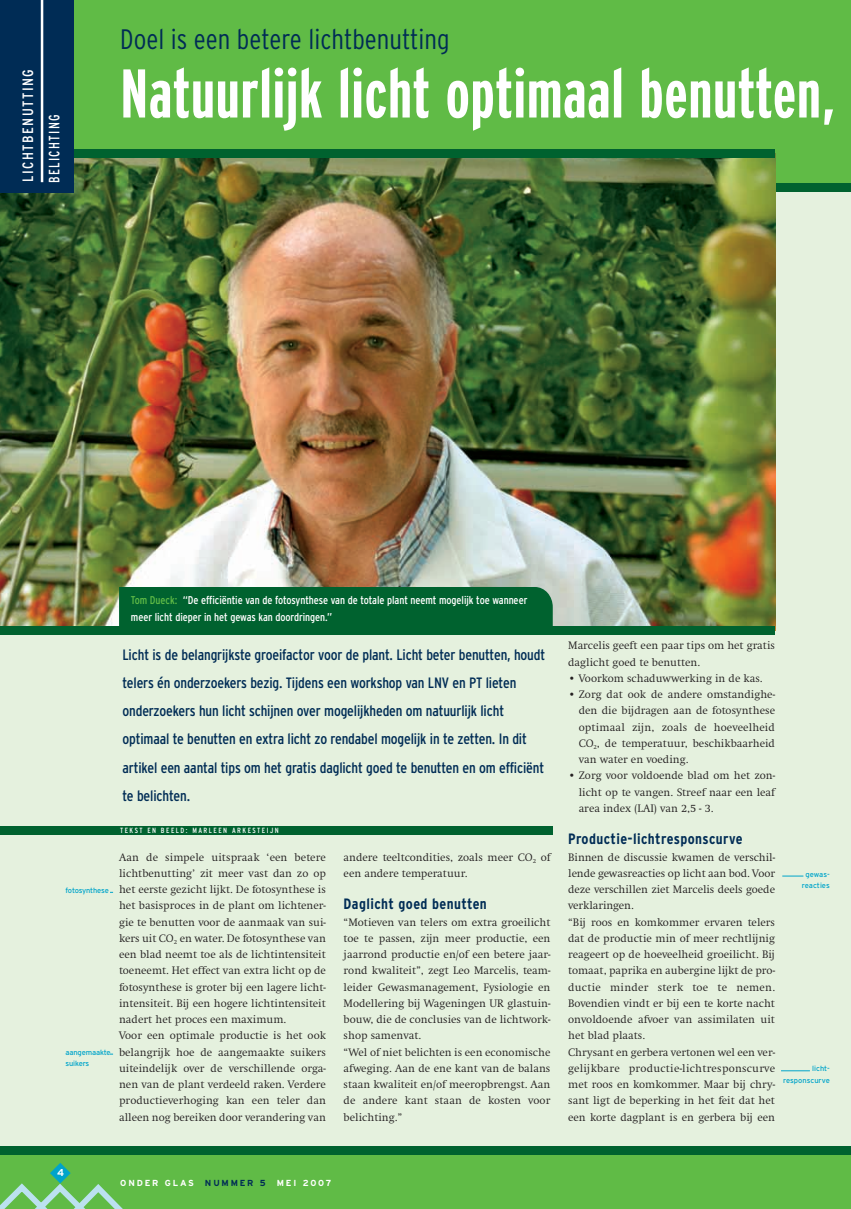
<style>
.page{position:relative;width:851px;height:1209px;background:#fff}
.page>*{position:absolute;margin:0;border:0;box-sizing:border-box;transform-origin:0 0}
.t1{font:700 extra-condensed 68.75px "Interstate";letter-spacing:.01em;color:#fff}
.t2{font:300 condensed 28.12px "Interstate";color:#002c55}
.t3{font:condensed 15px/28.1px "Interstate";letter-spacing:-.01em;color:#002c55}
.t4{font:700 condensed 15px "Interstate";letter-spacing:.025em;color:#002c55}
.t5{font:condensed 15px/26.4px "Interstate";letter-spacing:.1em;color:#fff}
.t6{font:300 11.25px/16.2px "Swift";color:#231f20}
.t7{font:condensed 11.25px/17.5px "Interstate";letter-spacing:-.005em;color:#fff}
.t8{font:700 10px "Interstate";color:#fff}
.t9{font:700 8.75px "Interstate";letter-spacing:.205em;color:#fff}
.t10{font:700 8.75px "Interstate";letter-spacing:.205em;color:#002c55}
.t11{font:7.5px/11.2px "Interstate";color:#00a4ca;text-align:center}
.t12{font:condensed 7.5px "Interstate";letter-spacing:.2em;color:#fff}
.t13{font:7.5px/11.2px "Interstate";letter-spacing:-.02em;color:#00a4ca}
.s1{color:#60bb46}
</style>
<div class="page">
<img style="left:0;top:0;width:850px;height:1209px">
<h3 class="t5" style="left:16px;top:183px;width:115px;rotate:-90deg">LICHTBENUTTING<br>BELICHTING</h3>
<h2 class="t2" style="left:120px;top:29px;width:331px">Doel is een betere lichtbenutting</h2>
<h1 class="t1" style="left:120px;top:67px;width:716px">Natuurlijk licht optimaal benutten,</h1>
<p class="t7" style="left:131px;top:592px;width:398px"><span class="s1">Tom Dueck:</span> “De efficiëntie van de fotosynthese van de totale plant neemt mogelijk toe wanneer meer licht dieper in het gewas kan doordringen.”</p>
<p class="t13" style="left:65px;top:885px;width:45px">fotosynthese</p>
<p class="t13" style="left:65px;top:1046px;width:47px">aangemaakte suikers</p>
<p class="t3" style="left:122px;top:642px;width:424px">Licht is de belangrijkste groeifactor voor de plant. Licht beter benutten, houdt telers én onderzoekers bezig. Tijdens een workshop van LNV en PT lieten onderzoekers hun licht schijnen over mogelijkheden om natuurlijk licht optimaal te benutten en extra licht zo rendabel mogelijk in te zetten. In dit artikel een aantal tips om het gratis daglicht goed te benutten en om efficiënt te belichten.</p>
<p class="t12" style="left:120px;top:828px;width:160px">TEKST EN BEELD: MARLEEN ARKESTEIJN</p>
<p class="t6" style="left:119px;top:850px;width:208px">Aan de simpele uitspraak ‘een betere lichtbenutting’ zit meer vast dan zo op het eerste gezicht lijkt. De fotosynthese is het basisproces in de plant om lichtener&shy;gie te benutten voor de aanmaak van sui&shy;kers uit CO<sub>2</sub> en water. De fotosynthese van een blad neemt toe als de lichtintensiteit toeneemt. Het effect van extra licht op de fotosynthese is groter bij een lagere licht&shy;intensiteit. Bij een hogere lichtintensiteit nadert het proces een maximum.<br>Voor een optimale productie is het ook belangrijk hoe de aangemaakte suikers uiteindelijk over de verschillende orga&shy;nen van de plant verdeeld raken. Verdere productieverhoging kan een teler dan alleen nog bereiken door verandering van</p>
<p class="t6" style="left:343px;top:850px;width:208px">andere teeltcondities, zoals meer CO<sub>2</sub> of een andere temperatuur.</p>
<h3 class="t4" style="left:343px;top:897px;width:145px">Daglicht goed benutten</h3>
<p class="t6" style="left:343px;top:915px;width:208px">“Motieven van telers om extra groeilicht toe te passen, zijn meer productie, een jaarrond productie en/of een betere jaar&shy;rond kwaliteit”, zegt Leo Marcelis, team&shy;leider Gewasmanagement, Fysiologie en Modellering bij Wageningen UR glastuin&shy;bouw, die de conclusies van de lichtwork&shy;shop samenvat.<br>“Wel of niet belichten is een economische afweging. Aan de ene kant van de balans staan kwaliteit en/of meeropbrengst. Aan de andere kant staan de kosten voor belichting.”</p>
<p class="t6" style="left:568px;top:638px;width:208px">Marcelis geeft een paar tips om het gratis daglicht goed te benutten.</p>
<p class="t6" style="left:568px;top:671px;width:196px">• Voorkom schaduwwerking in de kas.</p>
<p class="t6" style="left:578px;top:687px;width:198px;text-align:justify;text-indent:-10px">• Zorg dat ook de andere omstandighe&shy;den die bijdragen aan de fotosynthese optimaal zijn, zoals de hoeveelheid CO<sub>2</sub>, de temperatuur, beschikbaarheid van water en voeding.</p>
<p class="t6" style="left:578px;top:768px;width:198px;text-align:justify;text-indent:-10px">• Zorg voor voldoende blad om het zon&shy;licht op te vangen. Streef naar een leaf area index (LAI) van 2,5 - 3.</p>
<h3 class="t4" style="left:568px;top:832px;width:176px">Productie-lichtresponscurve</h3>
<p class="t6" style="left:568px;top:850px;width:208px">Binnen de discussie kwamen de verschil&shy;lende gewasreacties op licht aan bod. Voor deze verschillen ziet Marcelis deels goede verklaringen.<br>“Bij roos en komkommer ervaren telers dat de productie min of meer rechtlijnig reageert op de hoeveelheid groeilicht. Bij tomaat, paprika en aubergine lijkt de pro&shy;ductie minder sterk toe te nemen.<br>Bovendien vindt er bij een te korte nacht onvoldoende afvoer van assimilaten uit het blad plaats.<br>Chrysant en gerbera vertonen wel een ver&shy;gelijkbare productie-lichtresponscurve met roos en komkommer. Maar bij chry&shy;sant ligt de beperking in het feit dat het een korte dagplant is en gerbera bij een</p>
<p class="t11" style="left:801px;top:868px;width:29px">gewas&shy;reacties</p>
<p class="t11" style="left:783px;top:1063px;width:48px;text-align:right">licht&shy;responscurve</p>
<p class="t8" style="left:57px;top:1169px;width:8px">4</p>
<p class="t9" style="left:120px;top:1179px;width:75px">ONDER GLAS</p>
<p class="t10" style="left:205px;top:1179px;width:62px">NUMMER 5</p>
<p class="t9" style="left:277px;top:1179px;width:56px">MEI 2007</p>
</div>
